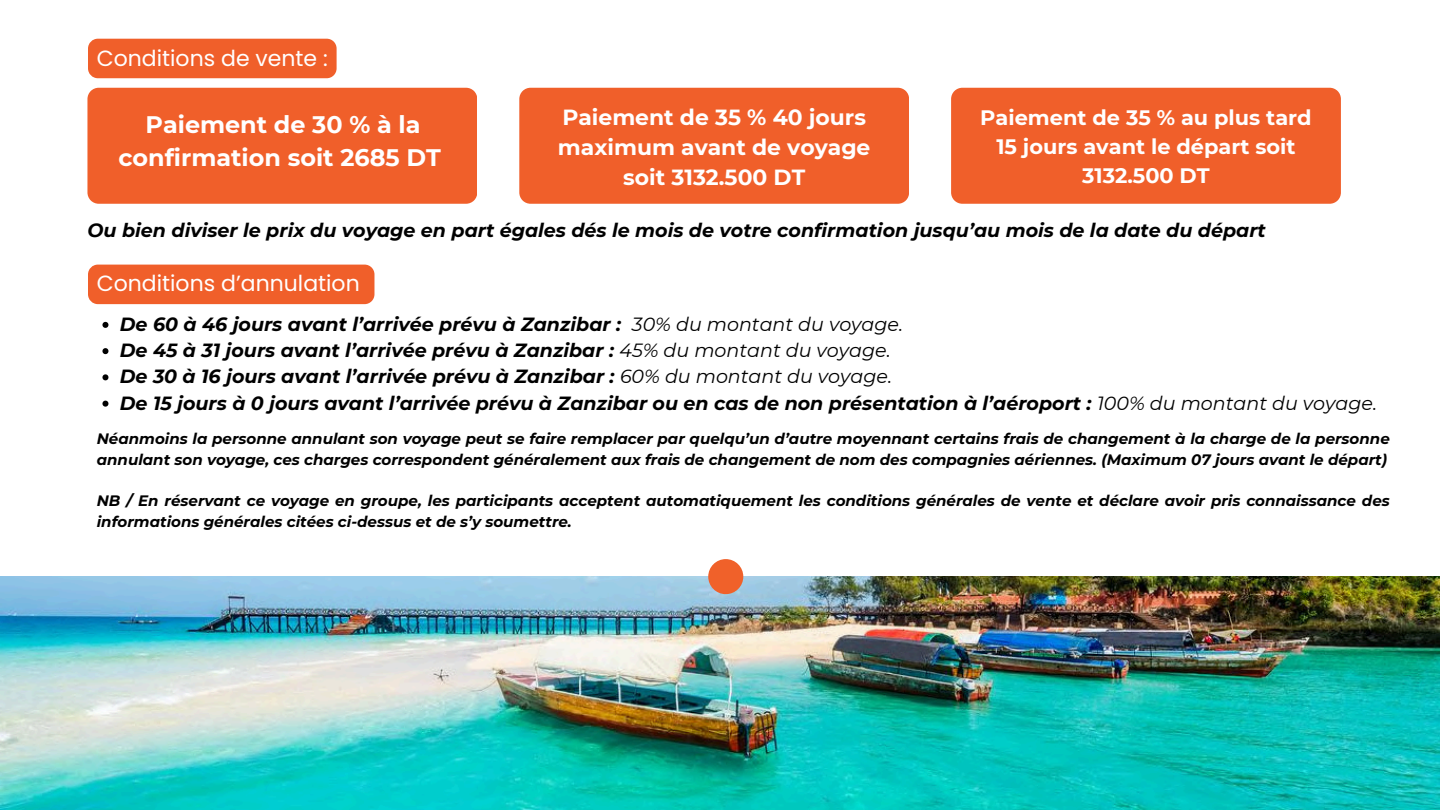
<style>
.page{position:relative;width:1440px;height:810px;background:#fff}
.page>*{position:absolute;margin:0;border:0;box-sizing:border-box;transform-origin:0 0}
.t1{font:700 23.9px/33px "Montserrat";color:#fff;text-align:center}
.t2{font:22px "Poppins";color:#fff}
.t3{font:700 21.9px/30px "Montserrat";color:#fff;text-align:center}
.t4{font:700 20.9px/29.2px "Montserrat";color:#fff;text-align:center}
.t5{font:italic 700 19.1px "Montserrat";color:#000}
.t6{font:italic 700 15.1px/21px "Montserrat";color:#000}
.s1{font-weight:400}
</style>
<div class="page">
<div style="left:87px;top:88px;width:390px;height:116px;background:#f05f2a"></div>
<div style="left:519px;top:88px;width:390px;height:116px;background:#f05f2a"></div>
<div style="left:951px;top:88px;width:390px;height:116px;background:#f05f2a"></div>
<img style="left:0;top:577px;width:1440px;height:233px">
<svg style="left:102px;top:322px;width:6px;height:6px"></svg>
<svg style="left:102px;top:348px;width:6px;height:6px"></svg>
<svg style="left:102px;top:374px;width:6px;height:6px"></svg>
<svg style="left:102px;top:401px;width:6px;height:6px"></svg>
<div style="left:88px;top:39px;width:249px;height:39px;background:#f05f2a"></div>
<div style="left:88px;top:265px;width:286px;height:39px;background:#f05f2a"></div>
<div style="left:708px;top:559px;width:35px;height:35px;background:#f0612a;border-radius:50%"></div>
<p class="t2" style="left:97px;top:42px;width:232px">Conditions de vente :</p>
<p class="t1" style="left:118px;top:107px;width:324px">Paiement de 30 % à la confirmation soit 2685 DT</p>
<p class="t3" style="left:558px;top:102px;width:314px">Paiement de 35 % 40 jours maximum avant de voyage soit 3132.500 DT</p>
<p class="t4" style="left:980px;top:103px;width:333px">Paiement de 35 % au plus tard<br>15 jours avant le départ soit<br>3132.500 DT</p>
<h1 class="t5" style="left:87px;top:219px;width:1180px">Ou bien diviser le prix du voyage en part égales dés le mois de votre confirmation jusqu’au mois de la date du départ</h1>
<p class="t2" style="left:97px;top:268px;width:264px">Conditions d’annulation</p>
<h1 class="t5" style="left:120px;top:312px;width:785px">De 60 à 46 jours avant l’arrivée prévu à Zanzibar : <span class="s1">30% du montant du voyage.</span></h1>
<h3 class="t5" style="left:120px;top:339px;width:772px">De 45 à 31 jours avant l’arrivée prévu à Zanzibar : <span class="s1">45% du montant du voyage.</span></h3>
<h3 class="t5" style="left:120px;top:365px;width:774px">De 30 à 16 jours avant l’arrivée prévu à Zanzibar : <span class="s1">60% du montant du voyage.</span></h3>
<h2 class="t5" style="left:120px;top:391px;width:1259px">De 15 jours à 0 jours avant l’arrivée prévu à Zanzibar ou en cas de non présentation à l’aéroport : <span class="s1">100% du montant du voyage.</span></h2>
<p class="t6" style="left:97px;top:428px;width:1294px">Néanmoins la personne annulant son voyage peut se faire remplacer par quelqu’un d’autre moyennant certains frais de changement à la charge de la personne annulant son voyage, ces charges correspondent généralement aux frais de changement de nom des compagnies aériennes. (Maximum 07 jours avant le départ)</p>
<p class="t6" style="left:97px;top:490px;width:1294px">NB / En réservant ce voyage en groupe, les participants acceptent automatiquement les conditions générales de vente et déclare avoir pris connaissance des informations générales citées ci-dessus et de s’y soumettre.</p>
</div>
